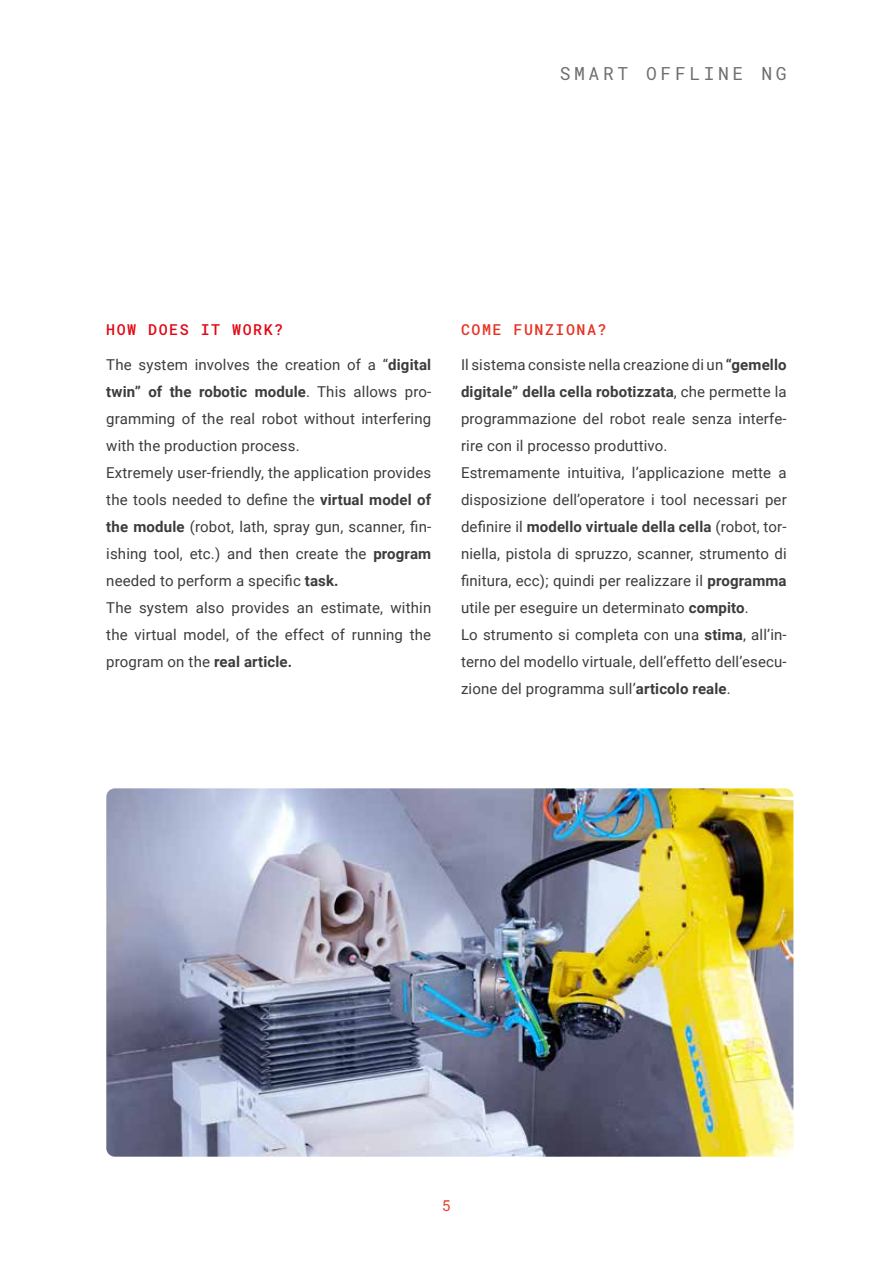
<style>
.page{position:relative;width:893px;height:1263px;background:#fff}
.page>*{position:absolute;margin:0;border:0;box-sizing:border-box;transform-origin:0 0}
.t1{font:18px "Roboto Mono";letter-spacing:.2em;color:#706f6f}
.t2{font:15px/27px "Roboto";letter-spacing:.01em;color:#3c3c3b}
.t3{font:500 15px "Roboto Mono";letter-spacing:.1em;color:#e30613}
.t4{font:500 15px "Roboto Mono";letter-spacing:.1em;color:#e63323}
.t5{font:15px "Roboto Mono";color:#e8412c}
.s1{font-weight:700}
</style>
<div class="page">
<img style="left:106px;top:788px;width:687px;height:369px">
<p class="t1" style="left:560px;top:61px;width:228px">SMART OFFLINE NG</p>
<p class="t3" style="left:106px;top:319px;width:179px">HOW DOES IT WORK?</p>
<p class="t2" style="left:106px;top:351px;width:326px">The system involves the creation of a “<span class="s1">digital twin” of the robotic module</span>. This allows pro&shy;gramming of the real robot without interfering with the production process.<br>Extremely user-friendly, the application provides the tools needed to define the <span class="s1">virtual model of the module</span> (robot, lath, spray gun, scanner, fin&shy;ishing tool, etc.) and then create the <span class="s1">program </span>needed to perform a specific <span class="s1">task.<br></span>The system also provides an estimate, within the virtual model, of the effect of running the program on the <span class="s1">real article.</span></p>
<p class="t4" style="left:461px;top:319px;width:147px">COME FUNZIONA?</p>
<p class="t2" style="left:461px;top:351px;width:327px">Il sistema consiste nella creazione di un <span class="s1">“gemello digitale” della cella robotizzata</span>, che permette la programmazione del robot reale senza interfe&shy;rire con il processo produttivo.<br>Estremamente intuitiva, l’applicazione mette a disposizione dell’operatore i tool necessari per definire il <span class="s1">modello virtuale della cella</span> (robot, tor&shy;niella, pistola di spruzzo, scanner, strumento di finitura, ecc); quindi per realizzare il <span class="s1">programma </span>utile per eseguire un determinato <span class="s1">compito</span>.<br>Lo strumento si completa con una <span class="s1">stima</span>, all’in&shy;terno del modello virtuale, dell’effetto dell’esecu&shy;zione del programma sull’<span class="s1">articolo reale</span>.</p>
<p class="t5" style="left:442px;top:1195px;width:10px">5</p>
</div>
